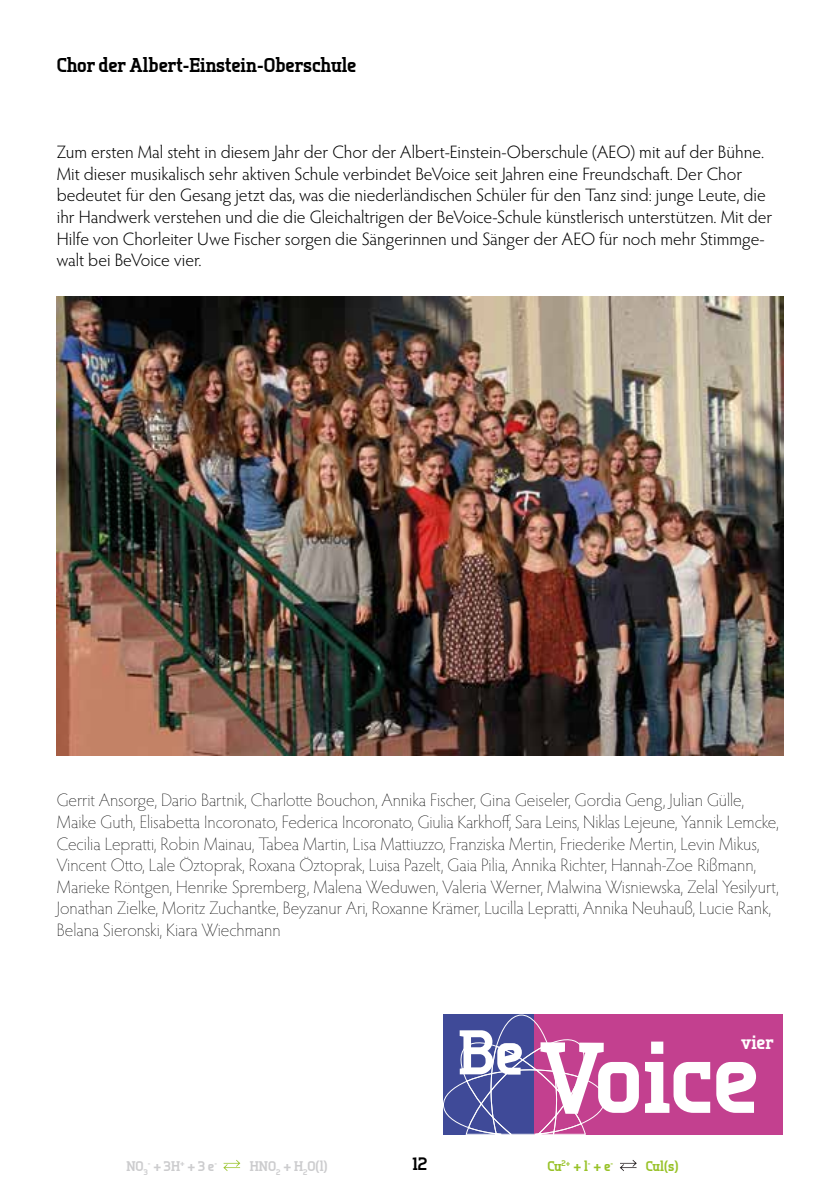
<style>
.page{position:relative;width:840px;height:1191px;background:#fff}
.page>*{position:absolute;margin:0;border:0;box-sizing:border-box;transform-origin:0 0}
.t1{font:800 20px "Tertre";color:#000}
.t2{font:800 19.2px "Tertre";color:#fff}
.t3{font:200 18px/21.6px "Hypatia Sans Pro";color:#000}
.t4{font:300 18px/21.6px "Hypatia Sans Pro";color:#000}
.t5{font:800 18px "Tertre";color:#000}
.t6{font:800 14px "Tertre";color:#ccccce}
.t7{font:800 14px "Tertre";color:#98c228}
.t8{font:800 8.2px "Tertre";color:#ccccce}
</style>
<div class="page">
<svg style="left:620px;top:1160px;width:16px;height:11px"></svg>
<svg style="left:223px;top:1160px;width:17px;height:11px"></svg>
<img style="left:57px;top:296px;width:725px;height:459px">
<div style="left:534px;top:1014px;width:248px;height:120px;background:#c3408f"></div>
<svg style="left:645px;top:1041px;width:64px;height:71px"></svg>
<svg style="left:716px;top:1062px;width:39px;height:50px"></svg>
<svg style="left:443px;top:1014px;width:195px;height:120px"></svg>
<p class="t1" style="left:57px;top:52px;width:301px">Chor der Albert-Einstein-Oberschule</p>
<p class="t4" style="left:57px;top:141px;width:716px">Zum ersten Mal steht in diesem Jahr der Chor der Albert-Einstein-Oberschule (AEO) mit auf der Bühne.<br>Mit dieser musikalisch sehr aktiven Schule verbindet BeVoice seit Jahren eine Freundschaft. Der Chor bedeutet für den Gesang jetzt das, was die niederländischen Schüler für den Tanz sind: junge Leute, die ihr Handwerk verstehen und die die Gleichaltrigen der BeVoice-Schule künstlerisch unterstützen. Mit der Hilfe von Chorleiter Uwe Fischer sorgen die Sängerinnen und Sänger der AEO für noch mehr Stimmge&shy;walt bei BeVoice vier.</p>
<p class="t3" style="left:57px;top:789px;width:723px">Gerrit Ansorge, Dario Bartnik, Charlotte Bouchon, Annika Fischer, Gina Geiseler, Gordia Geng, Julian Gülle, Maike Guth, Elisabetta Incoronato, Federica Incoronato, Giulia Karkhoff, Sara Leins, Niklas Lejeune, Yannik Lemcke, Cecilia Lepratti, Robin Mainau, Tabea Martin, Lisa Mattiuzzo, Franziska Mertin, Friederike Mertin, Levin Mikus, Vincent Otto, Lale Öztoprak, Roxana Öztoprak, Luisa Pazelt, Gaia Pilia, Annika Richter, Hannah-Zoe Rißmann, Marieke Röntgen, Henrike Spremberg, Malena Weduwen, Valeria Werner, Malwina Wisniewska, Zelal Yesilyurt, Jonathan Zielke, Moritz Zuchantke, Beyzanur Ari, Roxanne Krämer, Lucilla Lepratti, Annika Neuhauß, Lucie Rank, Belana Sieronski, Kiara Wiechmann</p>
<p class="t6" style="left:126px;top:1157px;width:92px">NO <sup>-</sup> + 3H<sup>+</sup> + 3 e<sup>-</sup></p>
<p class="t5" style="left:412px;top:1152px;width:16px">12</p>
<p class="t8" style="left:144px;top:1167px;width:6px">3</p>
<p class="t6" style="left:249px;top:1157px;width:79px">HNO<sub>2</sub> + H<sub>2</sub>O(l)</p>
<p class="t7" style="left:547px;top:1157px;width:67px">Cu<sup>2+</sup> + l<sup>-</sup> + e<sup>-</sup></p>
<p class="t7" style="left:645px;top:1157px;width:34px">Cul(s)</p>
<p class="t2" style="left:740px;top:1030px;width:34px">vier</p>
</div>
